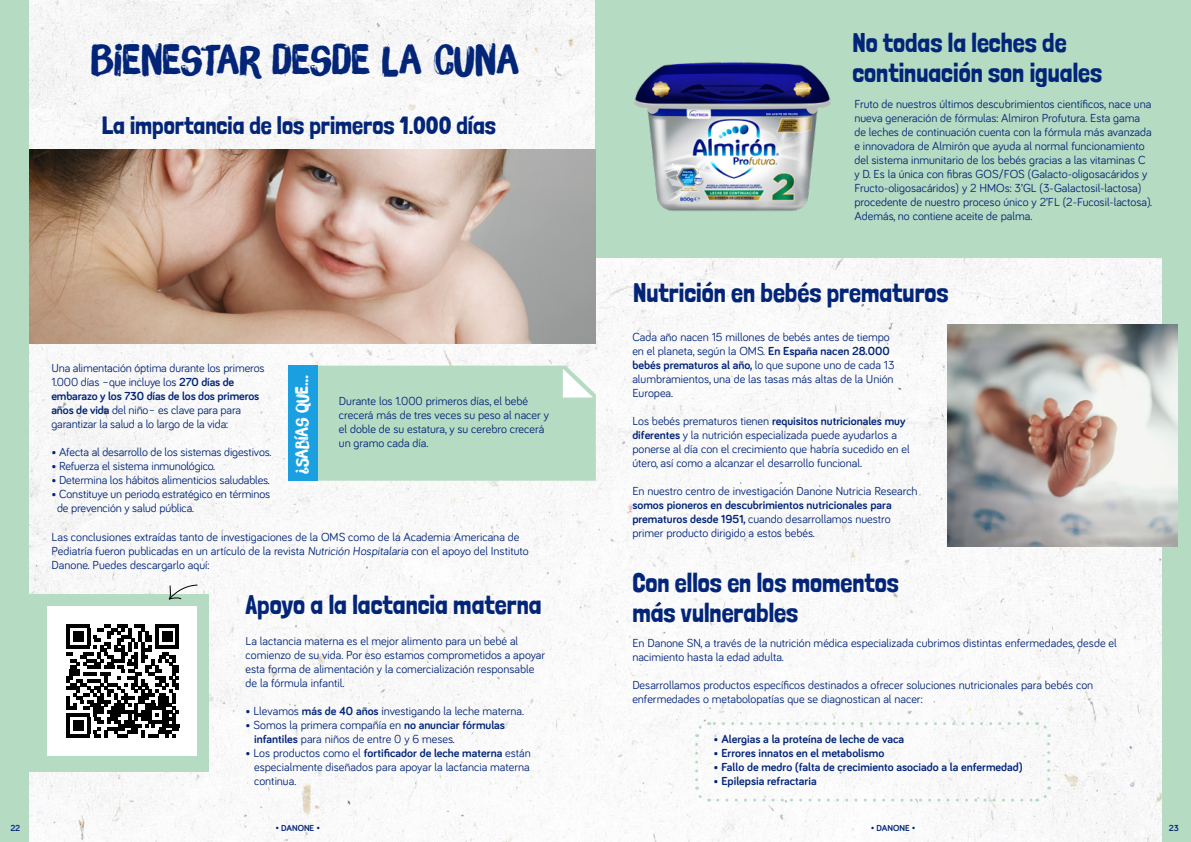
<style>
.page{position:relative;width:1191px;height:842px;background:#fff}
.page>*{position:absolute;margin:0;border:0;box-sizing:border-box;transform-origin:0 0}
.t1{font:41.7px "i Ciel Brush Up";color:#032578}
.Titulares_1{font:26.8px/30px "Londrina Solid";color:#032578}
.Titulares_1-2{font:24.8px "Londrina Solid";color:#032578}
.t2{font:17.8px "i Ciel Brush Up";color:#fff}
.Texto_corrido{font:12px/14px "Bariol";color:#032578}
.Texto_corrido-2{font:700 12px "Bariol";color:#032578}
.t3{font:700 9px "Bariol";color:#032578}
.s1{font-weight:700}
</style>
<div class="page">
<img style="left:28px;top:0;width:1134px;height:842px">
<div style="left:1162px;top:0;width:29px;height:842px;background:#b5dbc2"></div>
<div style="left:0;top:594px;width:209px;height:177px;background:#b5dbc2"></div>
<div style="left:595px;top:0;width:571px;height:258px;background:#b5dbc2"></div>
<div style="left:47px;top:607px;width:150px;height:149px;background:#fff"></div>
<img style="left:28px;top:149px;width:567px;height:195px">
<svg style="left:66px;top:625px;width:113px;height:112px"></svg>
<hr style="left:155px;top:625px;width:24px;height:3px;background:#000">
<svg style="left:168px;top:584px;width:30px;height:16px"></svg>
<img style="left:634px;top:62px;width:197px;height:149px">
<div style="left:317px;top:366px;width:279px;height:115px;background:#b5dbc2"></div>
<div style="left:288px;top:365px;width:29px;height:116px;background:#1aa0e0"></div>
<div style="left:0;top:0;width:28px;height:842px;background:#b5dbc2"></div>
<img style="left:947px;top:324px;width:230px;height:222px">
<svg style="left:695px;top:744px;width:14px;height:59px"></svg>
<svg style="left:717px;top:786px;width:334px;height:15px"></svg>
<svg style="left:1036px;top:721px;width:14px;height:58px"></svg>
<svg style="left:693px;top:722px;width:334px;height:15px"></svg>
<p class="t1" style="left:91px;top:27px;width:429px">BIENESTAR DESDE LA CUNA</p>
<p class="Titulares_1-2" style="left:102px;top:111px;width:396px">La importancia de los primeros 1.000 días</p>
<p class="Texto_corrido" style="left:51px;top:361px;width:215px">Una alimentación óptima durante los primeros 1.000 días –que incluye los <span class="s1">270 días de embarazo y los 730 días de los dos primeros años de vida</span> del niño– es clave para para garantizar la salud a lo largo de la vida:</p>
<p class="Texto_corrido" style="left:51px;top:445px;width:222px">• Afecta al desarrollo de los sistemas digestivos.</p>
<p class="Texto_corrido" style="left:51px;top:459px;width:165px">• Refuerza el sistema inmunológico.</p>
<p class="Texto_corrido" style="left:51px;top:473px;width:220px">• Determina los hábitos alimenticios saludables.</p>
<p class="Texto_corrido" style="left:57px;top:487px;width:215px;text-indent:-6px">• Constituye un periodo estratégico en términos de prevención y salud pública.</p>
<p class="t2" style="left:288px;top:474px;width:101px;rotate:-90deg">¿SABÍAS QUE…</p>
<p class="Texto_corrido" style="left:339px;top:394px;width:211px">Durante los 1.000 primeros días, el bebé crecerá más de tres veces su peso al nacer y el doble de su estatura, y su cerebro crecerá un gramo cada día.</p>
<p class="Texto_corrido" style="left:52px;top:530px;width:478px">Las conclusiones extraídas tanto de investigaciones de la OMS como de la Academia Americana de<br>Pediatría fueron publicadas en un artículo de la revista Nutrición Hospitalaria con el apoyo del Instituto<br>Danone. Puedes descargarlo aquí:</p>
<p class="Titulares_1" style="left:246px;top:589px;width:297px">Apoyo a la lactancia materna</p>
<p class="Texto_corrido" style="left:246px;top:634px;width:301px">La lactancia materna es el mejor alimento para un bebé al comienzo de su vida. Por eso estamos comprometidos a apoyar esta forma de alimentación y la comercialización responsable de la fórmula infantil.</p>
<p class="Texto_corrido" style="left:246px;top:704px;width:280px">• Llevamos <span class="s1">más de 40 años</span> investigando la leche materna.</p>
<p class="Texto_corrido" style="left:254px;top:718px;width:252px;text-indent:-9px">• Somos la primera compañía en <span class="s1">no anunciar fórmulas infantiles</span> para niños de entre 0 y 6 meses.</p>
<p class="Texto_corrido" style="left:254px;top:746px;width:278px;text-align:justify;text-indent:-9px">• Los productos como el <span class="s1">fortificador de leche materna</span> están especialmente diseñados para apoyar la lactancia materna continua.</p>
<p class="Titulares_1" style="left:852px;top:27px;width:251px">No todas la leches de continuación son iguales</p>
<p class="Texto_corrido" style="left:854px;top:96px;width:299px">Fruto de nuestros últimos descubrimientos científicos, nace una nueva generación de fórmulas: Almiron Profutura. Esta gama de leches de continuación cuenta con la fórmula más avanzada e innovadora de Almirón que ayuda al normal funcionamiento del sistema inmunitario de los bebés gracias a las vitaminas C y D. Es la única con fibras GOS/FOS (Galacto-oligosacáridos y Fructo-oligosacáridos) y 2 HMOs: 3’GL (3-Galactosil-lactosa) procedente de nuestro proceso único y 2’FL (2-Fucosil-lactosa).<br>Además, no contiene aceite de palma.</p>
<p class="Titulares_1" style="left:633px;top:277px;width:317px">Nutrición en bebés prematuros</p>
<p class="Texto_corrido" style="left:632px;top:329px;width:264px">Cada año nacen 15 millones de bebés antes de tiempo en el planeta, según la OMS. <span class="s1">En España nacen 28.000 bebés prematuros al año,</span> lo que supone uno de cada 13 alumbramientos, una de las tasas más altas de la Unión Europea.</p>
<p class="Texto_corrido" style="left:632px;top:413px;width:279px">Los bebés prematuros tienen <span class="s1">requisitos nutricionales muy diferentes</span> y la nutrición especializada puede ayudarlos a ponerse al día con el crecimiento que habría sucedido en el útero, así como a alcanzar el desarrollo funcional.</p>
<p class="Texto_corrido" style="left:632px;top:483px;width:287px">En nuestro centro de investigación Danone Nutricia Research <span class="s1">somos pioneros en descubrimientos nutricionales para prematuros desde 1951,</span> cuando desarrollamos nuestro primer producto dirigido a estos bebés.</p>
<p class="Titulares_1" style="left:632px;top:567px;width:268px">Con ellos en los momentos más vulnerables</p>
<p class="Texto_corrido" style="left:632px;top:635px;width:486px">En Danone SN, a través de la nutrición médica especializada cubrimos distintas enfermedades, desde el nacimiento hasta la edad adulta.</p>
<p class="Texto_corrido" style="left:632px;top:677px;width:462px">Desarrollamos productos específicos destinados a ofrecer soluciones nutricionales para bebés con enfermedades o metabolopatías que se diagnostican al nacer:</p>
<p class="Texto_corrido-2" style="left:713px;top:731px;width:192px">• Alergias a la proteína de leche de vaca</p>
<p class="Texto_corrido-2" style="left:713px;top:745px;width:172px">• Errores innatos en el metabolismo</p>
<p class="Texto_corrido-2" style="left:713px;top:759px;width:310px">• Fallo de medro (falta de crecimiento asociado a la enfermedad)</p>
<p class="Texto_corrido-2" style="left:713px;top:773px;width:105px">• Epilepsia refractaria</p>
<p class="t3" style="left:10px;top:821px;width:11px">22</p>
<p class="t3" style="left:275px;top:821px;width:46px">• DANONE •</p>
<p class="t3" style="left:871px;top:821px;width:46px">• DANONE •</p>
<p class="t3" style="left:1169px;top:821px;width:12px">23</p>
</div>
